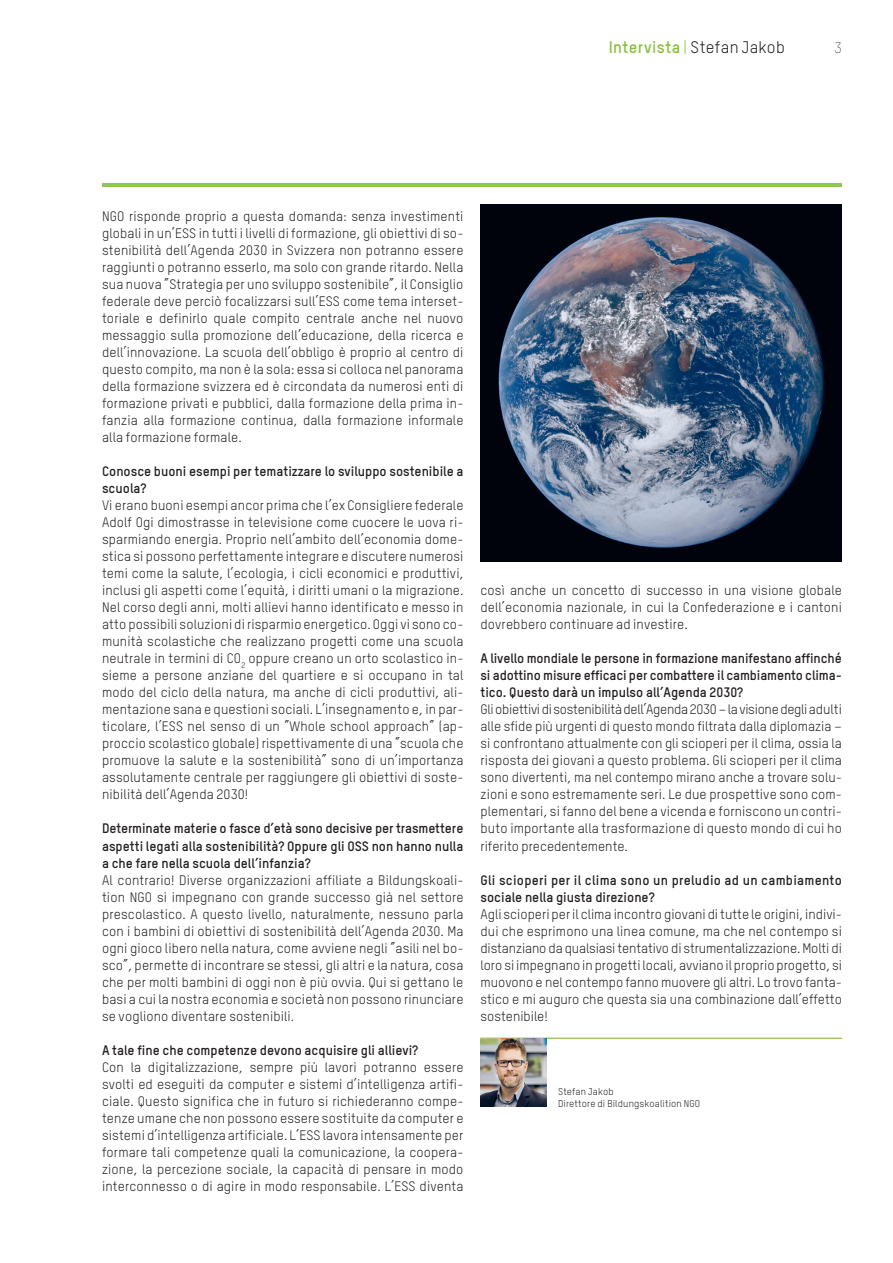
<style>
.page{position:relative;width:893px;height:1263px;background:#fff}
.page>*{position:absolute;margin:0;border:0;box-sizing:border-box;transform-origin:0 0}
._2_Grundschrift_9_pt{font:16.5px "TSTARPRO";letter-spacing:.015em;color:#231f20}
.t1{font:300 15px "TSTARPRO";color:#57585a}
._2_Grundschrift_9_pt-2{font:13.5px/17px "TSTARPRO";letter-spacing:.01em;color:#231f20;text-align:justify}
._2_Grundschrift_9_pt-3{font:700 13.5px/17px "TSTARPRO";color:#231f20;text-align:justify}
._2_Grundschrift_9_pt-4{font:700 13.5px/17px "TSTARPRO";letter-spacing:.02em;color:#231f20}
._5_Marginalie_6_5_pt{font:9.75px "TSTARPRO";letter-spacing:.015em;color:#231f20}
.s1{font-weight:700;color:#8abf3f}
.s2{color:#8abf3f}
</style>
<div class="page">
<hr style="left:102px;top:184px;width:740px;height:3px;background:#8fc84f">
<hr style="left:480px;top:1037px;width:362px;height:2px;background:#8abf3f">
<img style="left:480px;top:1039px;width:66px;height:67px">
<img style="left:480px;top:204px;width:362px;height:357px">
<p class="_2_Grundschrift_9_pt" style="left:609px;top:38px;width:178px"><span class="s1">Intervista</span> <span class="s2">|</span> Stefan Jakob</p>
<p class="t1" style="left:834px;top:39px;width:9px">3</p>
<p class="_2_Grundschrift_9_pt-2" style="left:102px;top:208px;width:363px">NGO risponde proprio a questa domanda: senza investimenti globali in un’ESS in tutti i livelli di formazione, gli obiettivi di so&shy;stenibilità dell’Agenda 2030 in Svizzera non potranno essere raggiunti o potranno esserlo, ma solo con grande ritardo. Nella sua nuova ”Strategia per uno sviluppo sostenibile”, il Consiglio federale deve perciò focalizzarsi sull’ESS come tema interset&shy;toriale e definirlo quale compito centrale anche nel nuovo messaggio sulla promozione dell’educazione, della ricerca e dell’innovazione. La scuola dell’obbligo è proprio al centro di questo compito, ma non è la sola: essa si colloca nel panorama della formazione svizzera ed è circondata da numerosi enti di formazione privati e pubblici, dalla formazione della prima in&shy;fanzia alla formazione continua, dalla formazione informale alla formazione formale.</p>
<p class="_2_Grundschrift_9_pt-3" style="left:102px;top:463px;width:363px">Conosce buoni esempi per tematizzare lo sviluppo sostenibile a scuola?</p>
<p class="_2_Grundschrift_9_pt-2" style="left:102px;top:497px;width:363px">Vi erano buoni esempi ancor prima che l’ex Consigliere federale Adolf Ogi dimostrasse in televisione come cuocere le uova ri&shy;sparmiando energia. Proprio nell’ambito dell’economia dome&shy;stica si possono perfettamente integrare e discutere numerosi temi come la salute, l’ecologia, i cicli economici e produttivi, inclusi gli aspetti come l’equità, i diritti umani o la migrazione.<br>Nel corso degli anni, molti allievi hanno identificato e messo in atto possibili soluzioni di risparmio energetico. Oggi vi sono co&shy;munità scolastiche che realizzano progetti come una scuola neutrale in termini di CO<sub>2</sub> oppure creano un orto scolastico in&shy;sieme a persone anziane del quartiere e si occupano in tal modo del ciclo della natura, ma anche di cicli produttivi, ali&shy;mentazione sana e questioni sociali. L’insegnamento e, in par&shy;ticolare, l’ESS nel senso di un ”Whole school approach” (ap&shy;proccio scolastico globale) rispettivamente di una ”scuola che promuove la salute e la sostenibilità” sono di un’importanza assolutamente centrale per raggiungere gli obiettivi di soste&shy;nibilità dell’Agenda 2030!</p>
<p class="_2_Grundschrift_9_pt-3" style="left:102px;top:820px;width:363px">Determinate materie o fasce d’età sono decisive per trasmettere aspetti legati alla sostenibilità? Oppure gli OSS non hanno nulla a che fare nella scuola dell’infanzia?</p>
<p class="_2_Grundschrift_9_pt-2" style="left:102px;top:871px;width:363px">Al contrario! Diverse organizzazioni affiliate a Bildungskoali&shy;tion NGO si impegnano con grande successo già nel settore prescolastico. A questo livello, naturalmente, nessuno parla con i bambini di obiettivi di sostenibilità dell’Agenda 2030. Ma ogni gioco libero nella natura, come avviene negli ”asili nel bo&shy;sco”, permette di incontrare se stessi, gli altri e la natura, cosa che per molti bambini di oggi non è più ovvia. Qui si gettano le basi a cui la nostra economia e società non possono rinunciare se vogliono diventare sostenibili.</p>
<p class="_2_Grundschrift_9_pt-3" style="left:102px;top:1041px;width:318px">A tale fine che competenze devono acquisire gli allievi?</p>
<p class="_2_Grundschrift_9_pt-2" style="left:102px;top:1058px;width:363px">Con la digitalizzazione, sempre più lavori potranno essere svolti ed eseguiti da computer e sistemi d’intelligenza artifi&shy;ciale. Questo significa che in futuro si richiederanno compe&shy;tenze umane che non possono essere sostituite da computer e sistemi d’intelligenza artificiale. L’ESS lavora intensamente per formare tali competenze quali la comunicazione, la coopera&shy;zione, la percezione sociale, la capacità di pensare in modo interconnesso o di agire in modo responsabile. L’ESS diventa</p>
<p class="_2_Grundschrift_9_pt-2" style="left:480px;top:582px;width:363px">così anche un concetto di successo in una visione globale dell’economia nazionale, in cui la Confederazione e i cantoni dovrebbero continuare ad investire.</p>
<p class="_2_Grundschrift_9_pt-3" style="left:480px;top:650px;width:363px">A livello mondiale le persone in formazione manifestano affinché si adottino misure efficaci per combattere il cambiamento clima&shy;tico. Questo darà un impulso all’Agenda 2030?</p>
<p class="_2_Grundschrift_9_pt-2" style="left:480px;top:701px;width:363px">Gli obiettivi di sostenibilità dell’Agenda 2030 – la visione degli adulti alle sfide più urgenti di questo mondo filtrata dalla diplomazia – si confrontano attualmente con gli scioperi per il clima, ossia la risposta dei giovani a questo problema. Gli scioperi per il clima sono divertenti, ma nel contempo mirano anche a trovare solu&shy;zioni e sono estremamente seri. Le due prospettive sono com&shy;plementari, si fanno del bene a vicenda e forniscono un contri&shy;buto importante alla trasformazione di questo mondo di cui ho riferito precedentemente.</p>
<p class="_2_Grundschrift_9_pt-4" style="left:480px;top:871px;width:363px">Gli scioperi per il clima sono un preludio ad un cambiamento sociale nella giusta direzione?</p>
<p class="_2_Grundschrift_9_pt-2" style="left:480px;top:905px;width:363px">Agli scioperi per il clima incontro giovani di tutte le origini, indivi&shy;dui che esprimono una linea comune, ma che nel contempo si distanziano da qualsiasi tentativo di strumentalizzazione. Molti di loro si impegnano in progetti locali, avviano il proprio progetto, si muovono e nel contempo fanno muovere gli altri. Lo trovo fanta&shy;stico e mi auguro che questa sia una combinazione dall’effetto sostenibile!</p>
<p class="_5_Marginalie_6_5_pt" style="left:558px;top:1085px;width:57px">Stefan Jakob</p>
<p class="_5_Marginalie_6_5_pt" style="left:558px;top:1097px;width:144px">Direttore di Bildungskoalition NGO</p>
</div>
